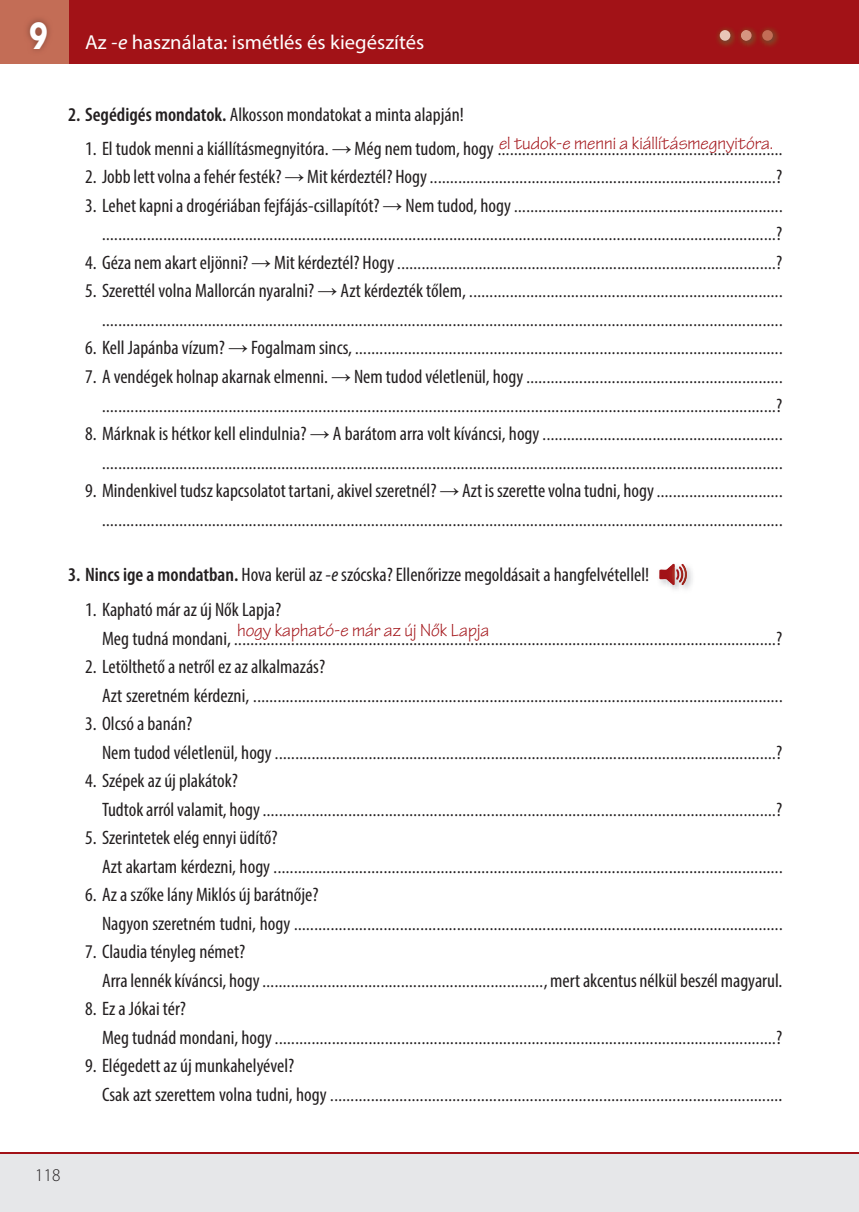
<style>
.page{position:relative;width:859px;height:1212px;background:#fff}
.page>*{position:absolute;margin:0;border:0;box-sizing:border-box;transform-origin:0 0}
.t1{font:20.25px "Myriad Pro";color:#fff}
.t2{font:condensed 19.5px "Myriad Pro";color:#231f20}
.t3{font:18.75px "Tekton Pro";color:#a21217}
.t4{font:300 18px "Myriad Pro";color:#231f20;scale:.95 1}
.t5{font:16.5px/28.5px "Myriad Pro";color:#231f20;text-align:right}
.s1{font-family:"Tw Cen";font-weight:700;font-size:42px}
.s2{font-style:italic}
.s3{font-weight:600}
.s4{font-stretch:condensed;font-size:19.5px}
.s5{font-family:"Times New Roman";font-size:19.5px}
.s6{font-family:"Times New Roman";font-stretch:normal}
.s7{font-stretch:normal;font-size:16.5px}
</style>
<div class="page">
<div style="left:0;top:1152px;width:858px;height:60px;background:#e6e7e9"></div>
<div style="left:68px;top:0;width:790px;height:64px;background:#a21217"></div>
<div style="left:0;top:0;width:68px;height:64px;background:#c36d56"></div>
<img style="left:747px;top:28px;width:10px;height:18px">
<div style="left:741px;top:30px;width:11px;height:11px;background:#d59580;border-radius:50%"></div>
<img style="left:717px;top:28px;width:30px;height:18px">
<svg style="left:741px;top:30px;width:6px;height:11px"></svg>
<div style="left:720px;top:30px;width:10px;height:11px;background:#e9c6b8;border-radius:50%"></div>
<img style="left:768px;top:28px;width:10px;height:18px">
<img style="left:760px;top:28px;width:8px;height:18px">
<div style="left:762px;top:30px;width:11px;height:11px;background:#c36d56;border-radius:50%"></div>
<hr style="left:0;top:1152px;width:858px;height:2px;background:#a21217">
<img style="left:27px;top:16px;width:42px;height:48px">
<svg style="left:659px;top:563px;width:34px;height:26px"></svg>
<p class="t1" style="left:29px;top:34px;width:396px"><span class="s1">9</span> Az <span class="s2">-e</span> használata: ismétlés és kiegészítés</p>
<p class="t2" style="left:68px;top:108px;width:397px"><span class="s3">2. Segédigés mondatok.</span> Alkosson mondatokat a minta alapján!</p>
<p class="t5" style="left:85px;top:136px;width:699px"><span class="s4">1. El tudok menni a kiállításmegnyitóra.</span> <span class="s5">→</span> <span class="s4">Még nem tudom, hogy</span> ......................................................................</p>
<p class="t5" style="left:85px;top:165px;width:699px"><span class="s4">2. Jobb lett volna a fehér festék?</span> <span class="s5">→</span> <span class="s4">Mit kérdeztél? Hogy</span> .....................................................................................<span class="s4">?</span></p>
<p class="t5" style="left:85px;top:193px;width:699px"><span class="s4">3. Lehet kapni a drogériában fejfájás-csillapítót?</span> <span class="s5">→</span> <span class="s4">Nem tudod, hogy</span> .................................................................. .....................................................................................................................................................................<span class="s4">?</span></p>
<p class="t5" style="left:85px;top:250px;width:699px"><span class="s4">4. Géza nem akart eljönni?</span> <span class="s5">→</span> <span class="s4">Mit kérdeztél? Hogy</span> .............................................................................................<span class="s4">?</span></p>
<p class="t5" style="left:85px;top:279px;width:699px"><span class="s4">5. Szerettél volna Mallorcán nyaralni?</span> <span class="s5">→</span> <span class="s4">Azt kérdezték tőlem,</span> ............................................................................. .......................................................................................................................................................................</p>
<p class="t5" style="left:85px;top:336px;width:699px"><span class="s4">6. Kell Japánba vízum?</span> <span class="s5">→</span> <span class="s4">Fogalmam sincs,</span> .........................................................................................................</p>
<p class="t5" style="left:85px;top:364px;width:699px"><span class="s4">7. A vendégek holnap akarnak elmenni.</span> <span class="s5">→</span> <span class="s4">Nem tudod véletlenül, hogy</span> ............................................................... .....................................................................................................................................................................<span class="s4">?</span></p>
<p class="t2" style="left:85px;top:427px;width:699px">8. Márknak is hétkor kell elindulnia? <span class="s6">→</span> A barátom arra volt kíváncsi, hogy <span class="s7">...........................................................</span></p>
<p class="t5" style="left:102px;top:450px;width:682px">.......................................................................................................................................................................</p>
<p class="t2" style="left:85px;top:484px;width:699px">9. Mindenkivel tudsz kapcsolatot tartani, akivel szeretnél? <span class="s6">→</span> Azt is szerette volna tudni, hogy <span class="s7">...............................</span></p>
<p class="t5" style="left:102px;top:507px;width:682px">.......................................................................................................................................................................</p>
<p class="t3" style="left:499px;top:136px;width:276px">el tudok-e menni a kiállításmegnyitóra.</p>
<p class="t2" style="left:68px;top:567px;width:583px"><span class="s3">3. Nincs ige a mondatban.</span> Hova kerül az <span class="s2">-e</span> szócska? Ellenőrizze megoldásait a hangfelvétellel!</p>
<p class="t4" style="left:35px;top:1168px;width:28px">118</p>
<p class="t2" style="left:85px;top:603px;width:198px">1. Kapható már az új Nők Lapja?</p>
<p class="t5" style="left:102px;top:626px;width:682px"><span class="s4">Meg tudná mondani,</span> .....................................................................................................................................<span class="s4">?</span></p>
<p class="t2" style="left:85px;top:660px;width:242px">2. Letölthető a netről ez az alkalmazás?</p>
<p class="t5" style="left:102px;top:683px;width:682px"><span class="s4">Azt szeretném kérdezni,</span> ..................................................................................................................................</p>
<p class="t2" style="left:85px;top:717px;width:109px">3. Olcsó a banán?</p>
<p class="t5" style="left:102px;top:740px;width:682px"><span class="s4">Nem tudod véletlenül, hogy</span> ...........................................................................................................................<span class="s4">?</span></p>
<p class="t2" style="left:85px;top:774px;width:154px">4. Szépek az új plakátok?</p>
<p class="t5" style="left:102px;top:797px;width:682px"><span class="s4">Tudtok arról valamit, hogy</span> ..............................................................................................................................<span class="s4">?</span></p>
<p class="t2" style="left:85px;top:831px;width:194px">5. Szerintetek elég ennyi üdítő?</p>
<p class="t5" style="left:102px;top:854px;width:682px"><span class="s4">Azt akartam kérdezni, hogy</span> .............................................................................................................................</p>
<p class="t2" style="left:85px;top:888px;width:235px">6. Az a szőke lány Miklós új barátnője?</p>
<p class="t5" style="left:102px;top:911px;width:682px"><span class="s4">Nagyon szeretném tudni, hogy</span> ........................................................................................................................</p>
<p class="t2" style="left:85px;top:945px;width:162px">7. Claudia tényleg német?</p>
<p class="t5" style="left:102px;top:968px;width:682px"><span class="s4">Arra lennék kíváncsi, hogy</span> .....................................................................<span class="s4">, mert akcentus nélkül beszél magyarul.</span></p>
<p class="t2" style="left:85px;top:1002px;width:103px">8. Ez a Jókai tér?</p>
<p class="t5" style="left:102px;top:1025px;width:682px"><span class="s4">Meg tudnád mondani, hogy</span> ...........................................................................................................................<span class="s4">?</span></p>
<p class="t2" style="left:85px;top:1059px;width:211px">9. Elégedett az új munkahelyével?</p>
<p class="t5" style="left:102px;top:1082px;width:682px"><span class="s4">Csak azt szerettem volna tudni, hogy</span> ..............................................................................................................<span class="s4">.</span></p>
<p class="t3" style="left:237px;top:624px;width:254px">hogy kapható-e már az új Nők Lapja</p>
</div>
